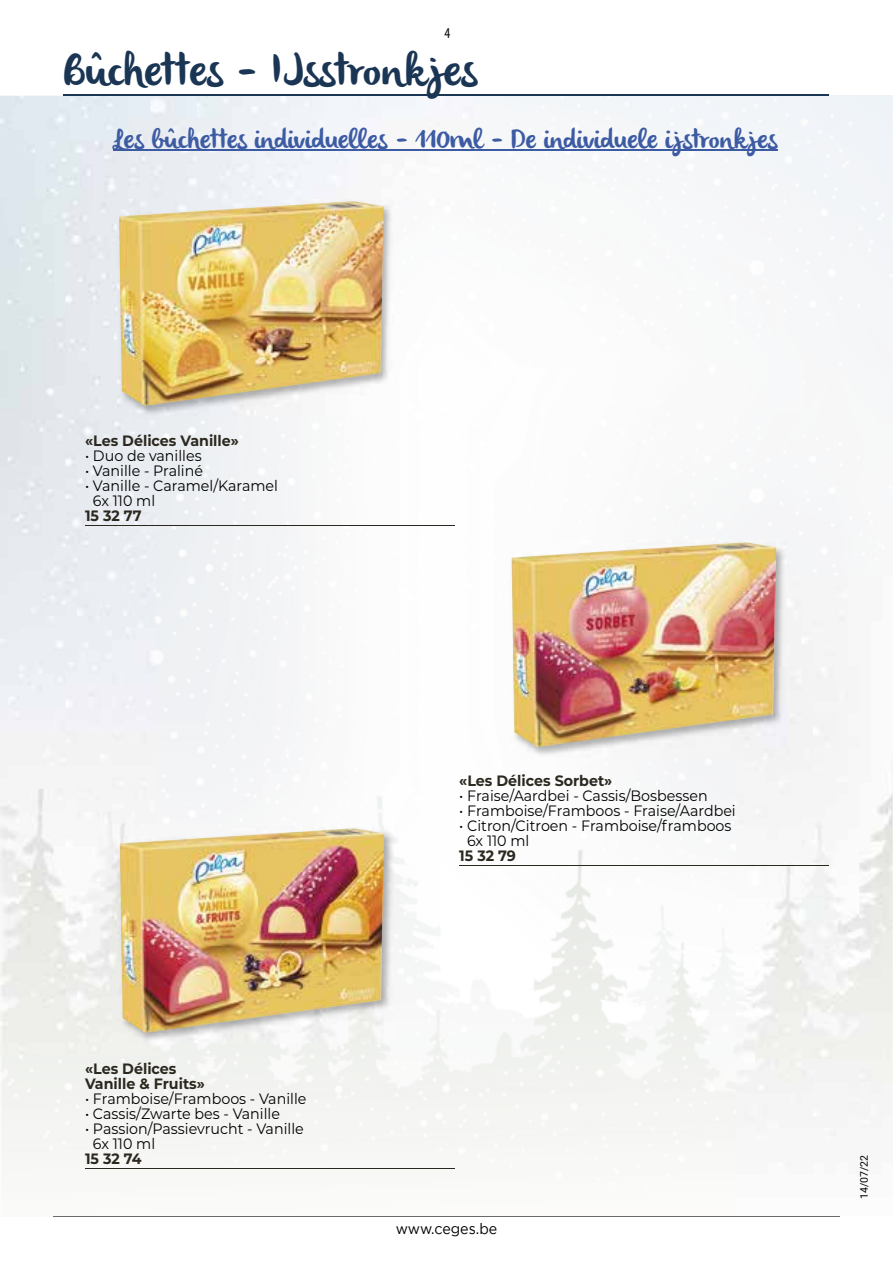
<style>
.page{position:relative;width:893px;height:1263px;background:#fff}
.page>*{position:absolute;margin:0;border:0;box-sizing:border-box;transform-origin:0 0}
.t1{font:45px "olivier";color:#1a3654}
.t2{font:27px "olivier";color:#3c5ba3}
.t3{font:15px/15px "Montserrat";color:#000;scale:.95 1}
.t4{font:700 15px/15px "Montserrat";color:#2b281f;scale:.95 1}
.t5{font:15px "Gotham";color:#000;scale:.95 1}
.t6{font:condensed 15px "Myriad Pro";color:#000}
.t7{font:10.5px "Roboto";color:#000}
</style>
<div class="page">
<hr style="left:53px;top:1217px;width:787px;height:1px;background:#686a6d">
<hr style="left:64px;top:94px;width:765px;height:1px;background:#1a3654">
<hr style="left:85px;top:1168px;width:370px;height:1px;background:#2b281f">
<hr style="left:459px;top:865px;width:370px;height:1px;background:#2b281f">
<hr style="left:85px;top:525px;width:370px;height:1px;background:#2b281f">
<hr style="left:113px;top:149px;width:665px;height:2px;background:#3c5ba3">
<img style="left:118px;top:826px;width:276px;height:216px">
<img style="left:120px;top:828px;width:264px;height:205px">
<img style="left:510px;top:540px;width:276px;height:217px">
<img style="left:511px;top:542px;width:265px;height:205px">
<img style="left:117px;top:199px;width:277px;height:217px">
<img style="left:119px;top:201px;width:265px;height:205px">
<p class="t6" style="left:444px;top:24px;width:7px">4</p>
<h1 class="t1" style="left:64px;top:45px;width:415px">Bûchettes - IJsstronkjes</h1>
<h2 class="t2" style="left:113px;top:124px;width:666px">Les bûchettes individuelles - 110ml - De individuele ijstronkjes</h2>
<p class="t4" style="left:85px;top:432px;width:164px">«Les Délices Vanille»</p>
<p class="t3" style="left:85px;top:448px;width:124px">• Duo de vanilles</p>
<p class="t3" style="left:85px;top:463px;width:126px">• Vanille - Praliné</p>
<p class="t3" style="left:93px;top:478px;width:196px;text-indent:-8px">• Vanille - Caramel/Karamel<br>6x 110 ml</p>
<p class="t4" style="left:85px;top:507px;width:61px">15 32 77</p>
<p class="t4" style="left:85px;top:1060px;width:128px">«Les Délices<br>Vanille &amp; Fruits»</p>
<p class="t3" style="left:85px;top:1091px;width:235px">• Framboise/Framboos - Vanille</p>
<p class="t3" style="left:85px;top:1106px;width:207px">• Cassis/Zwarte bes - Vanille</p>
<p class="t3" style="left:93px;top:1121px;width:223px;text-indent:-8px">• Passion/Passievrucht - Vanille<br>6x 110 ml</p>
<p class="t4" style="left:85px;top:1150px;width:61px">15 32 74</p>
<p class="t4" style="left:459px;top:772px;width:163px">«Les Délices Sorbet»</p>
<p class="t3" style="left:459px;top:788px;width:263px">• Fraise/Aardbei - Cassis/Bosbessen</p>
<p class="t3" style="left:459px;top:803px;width:293px">• Framboise/Framboos - Fraise/Aardbei</p>
<p class="t3" style="left:467px;top:818px;width:280px;text-indent:-8px">• Citron/Citroen - Framboise/framboos<br>6x 110 ml</p>
<p class="t4" style="left:459px;top:847px;width:61px">15 32 79</p>
<p class="t5" style="left:396px;top:1220px;width:108px">www.ceges.be</p>
<p class="t7" style="left:857px;top:1199px;width:46px;rotate:-90deg">14/07/22</p>
</div>
